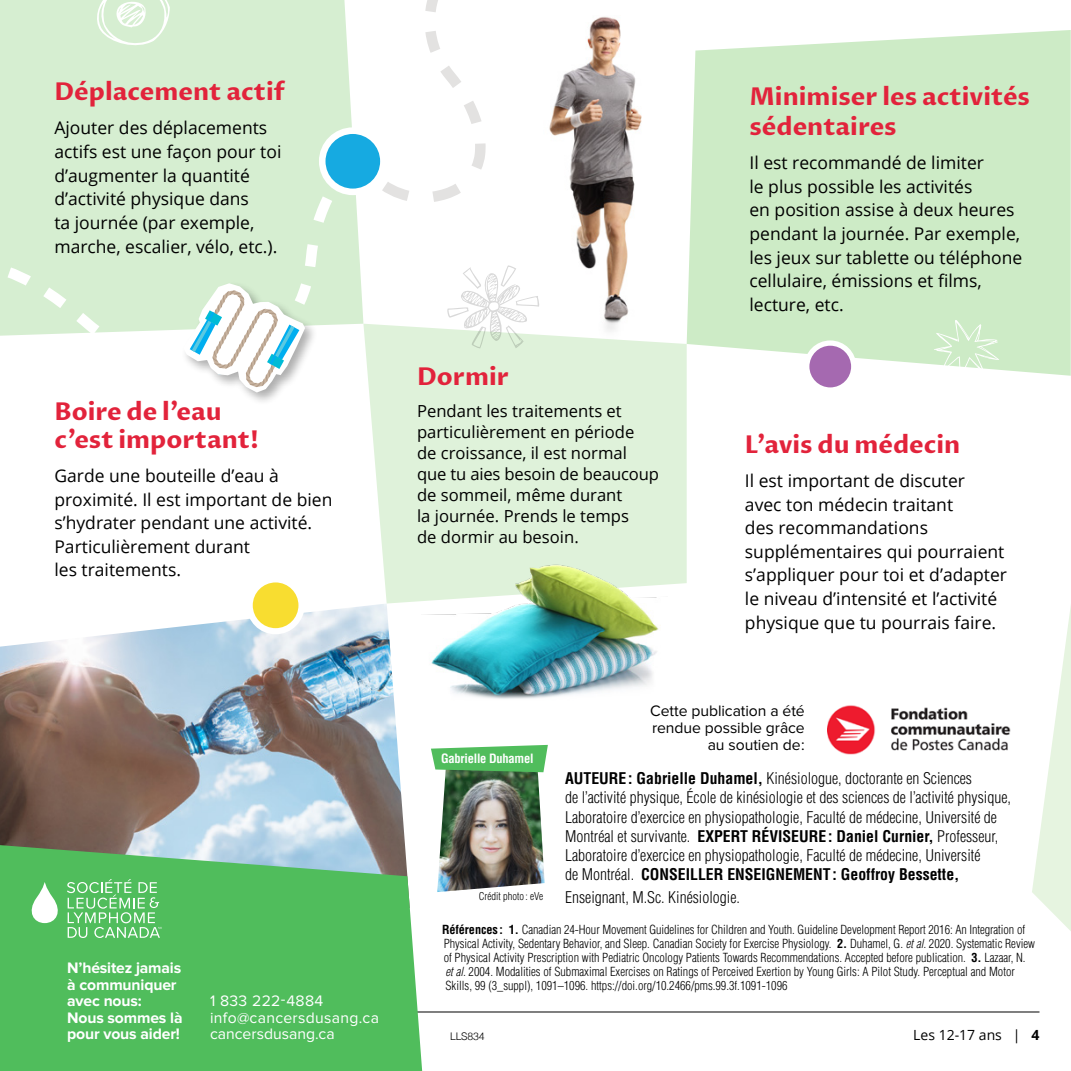
<style>
.page{position:relative;width:1071px;height:1071px;background:#fff}
.page>*{position:absolute;margin:0;border:0;box-sizing:border-box;transform-origin:0 0}
.t1{font:700 24.5px/29.8px "Proza Libre";color:#e2233b}
.t2{font:17.5px/23.6px "Open Sans";color:#000}
.t3{font:16.62px/21px "Open Sans";color:#000}
.t4{font:300 condensed 15.75px/19.2px "Helvetica LT Std";color:#000}
.t5{font:700 15.75px/16.6px "Proxima Nova";letter-spacing:-.01em;color:#fff}
.t6{font:15.75px/17px "Proxima Nova";letter-spacing:-.005em;color:#000;text-align:right}
.t7{font:15.75px/16.6px "Proxima Nova";letter-spacing:.02em;color:#fff}
.t8{font:14px "Open Sans";color:#000}
.t9{font:700 condensed 12.6px "Helvetica LT Std";letter-spacing:-.02em;color:#fff}
.t10{font:300 condensed 12.25px/14px "Helvetica LT Std";color:#000}
.t11{font:300 condensed 10.5px "Helvetica LT Std";color:#000}
.t12{font:300 10.5px "Helvetica";letter-spacing:-.02em;color:#000}
.s1{font-weight:700}
.s2{font-style:italic}
</style>
<div class="page">
<img style="left:559px;top:16px;width:83px;height:308px">
<svg style="left:1032px;top:606px;width:39px;height:325px"></svg>
<hr style="left:363px;top:1012px;width:677px;height:1px;background:#000">
<img style="left:0;top:604px;width:405px;height:241px">
<svg style="left:0;top:845px;width:422px;height:226px;background:#5abe67"></svg>
<div style="left:250px;top:579px;width:52px;height:52px;background:#f8dd30;border-radius:50%"></div>
<div style="left:247px;top:576px;width:58px;height:58px;border:6px solid #fff;border-radius:50%"></div>
<img style="left:437px;top:772px;width:108px;height:120px">
<svg style="left:431px;top:745px;width:117px;height:27px;background:#62c16d"></svg>
<img style="left:828px;top:705px;width:183px;height:50px">
<svg style="left:27px;top:879px;width:135px;height:59px;background:#78cc81"></svg>
<div style="left:0;top:0;width:303px;height:154px;background:#d6eed1"></div>
<svg style="left:363px;top:324px;width:324px;height:280px;background:#e1f3dd"></svg>
<svg style="left:687px;top:30px;width:384px;height:346px;background:#d0ecca"></svg>
<img style="left:422px;top:556px;width:245px;height:143px">
<svg style="left:93px;top:0;width:77px;height:50px"></svg>
<svg style="left:447px;top:265px;width:92px;height:83px"></svg>
<svg style="left:303px;top:0;width:256px;height:202px"></svg>
<div style="left:0;top:154px;width:363px;height:182px;background:#d6eed1"></div>
<div style="left:180px;top:280px;width:138px;height:126px;background:#000;opacity:.32"></div>
<svg style="left:91px;top:272px;width:228px;height:121px"></svg>
<div style="left:322px;top:131px;width:61px;height:61px;background:#16aae1;border-radius:50%"></div>
<div style="left:319px;top:127px;width:68px;height:68px;border:7px solid #fff;border-radius:50%"></div>
<svg style="left:933px;top:319px;width:67px;height:57px"></svg>
<div style="left:807px;top:343px;width:47px;height:47px;background:#a569b0;border-radius:50%"></div>
<div style="left:804px;top:340px;width:52px;height:53px;border:5px solid #fff;border-radius:50%"></div>
<h1 class="t1" style="left:54px;top:78px;width:232px">Déplacement actif</h1>
<p class="t2" style="left:54px;top:116px;width:229px">Ajouter des déplacements actifs est une façon pour toi d’augmenter la quantité d’activité physique dans<br>ta journée (par exemple, marche, escalier, vélo, etc.).</p>
<h1 class="t1" style="left:54px;top:398px;width:206px;line-height:28px">Boire de l’eau c’est important!</h1>
<p class="t2" style="left:54px;top:463px;width:280px">Garde une bouteille d’eau à proximité. Il est important de bien s’hydrater pendant une activité.<br>Particulièrement durant<br>les traitements.</p>
<p class="t5" style="left:67px;top:960px;width:117px">N’hésitez jamais à communiquer avec nous:<br>Nous sommes là pour vous aider!</p>
<p class="t7" style="left:210px;top:993px;width:170px">1 833 222-4884 info@cancersdusang.ca cancersdusang.ca</p>
<h1 class="t1" style="left:417px;top:363px;width:94px">Dormir</h1>
<p class="t3" style="left:417px;top:400px;width:244px">Pendant les traitements et particulièrement en période<br>de croissance, il est normal que tu aies besoin de beaucoup de sommeil, même durant<br>la journée. Prends le temps<br>de dormir au besoin.</p>
<h1 class="t1" style="left:750px;top:83px;width:282px">Minimiser les activités sédentaires</h1>
<p class="t2" style="left:750px;top:151px;width:274px">Il est recommandé de limiter<br>le plus possible les activités<br>en position assise à deux heures pendant la journée. Par exemple, les jeux sur tablette ou téléphone cellulaire, émissions et films, lecture, etc.</p>
<h1 class="t1" style="left:745px;top:430px;width:217px">L’avis du médecin</h1>
<p class="t2" style="left:745px;top:468px;width:264px">Il est important de discuter<br>avec ton médecin traitant<br>des recommandations supplémentaires qui pourraient s’appliquer pour toi et d’adapter le niveau d’intensité et l’activité physique que tu pourrais faire.</p>
<p class="t9" style="left:441px;top:751px;width:94px">Gabrielle Duhamel</p>
<p class="t6" style="left:650px;top:702px;width:156px">Cette publication a été rendue possible grâce au soutien de :</p>
<p class="t4" style="left:565px;top:769px;width:447px"><span class="s1">AUTEURE: Gabrielle Duhamel,</span> Kinésiologue, doctorante en Sciences<br>de l’activité physique, École de kinésiologie et des sciences de l’activité physique, Laboratoire d’exercice en physiopathologie, Faculté de médecine, Université de Montréal et survivante. <span class="s1">EXPERT RÉVISEURE : Daniel Curnier,</span> Professeur, Laboratoire d’exercice en physiopathologie, Faculté de médecine, Université<br>de Montréal. <span class="s1">CONSEILLER ENSEIGNEMENT : Geoffroy Bessette,</span></p>
<p class="t4" style="left:565px;top:888px;width:176px">Enseignant, M.Sc. Kinésiologie.</p>
<p class="t10" style="left:442px;top:923px;width:595px"><span class="s1">Références : 1.</span> Canadian 24-Hour Movement Guidelines for Children and Youth. Guideline Development Report 2016: An Integration of Physical Activity, Sedentary Behavior, and Sleep. Canadian Society for Exercise Physiology. <span class="s1">2.</span> Duhamel, G. <span class="s2">et al.</span> 2020. Systematic Review of Physical Activity Prescription with Pediatric Oncology Patients Towards Recommendations. Accepted before publication. <span class="s1">3.</span> Lazaar, N.<br><span class="s2">et al.</span> 2004. Modalities of Submaximal Exercises on Ratings of Perceived Exertion by Young Girls: A Pilot Study. Perceptual and Motor Skills, 99 (3_suppl), 1091–1096. https://doi.org/10.2466/pms.99.3f.1091-1096</p>
<p class="t11" style="left:479px;top:890px;width:66px">Crédit photo : eVe</p>
<p class="t12" style="left:450px;top:1027px;width:36px">LLS834</p>
<p class="t8" style="left:913px;top:1025px;width:128px">Les 12-17 ans | <span class="s1">4</span></p>
</div>
